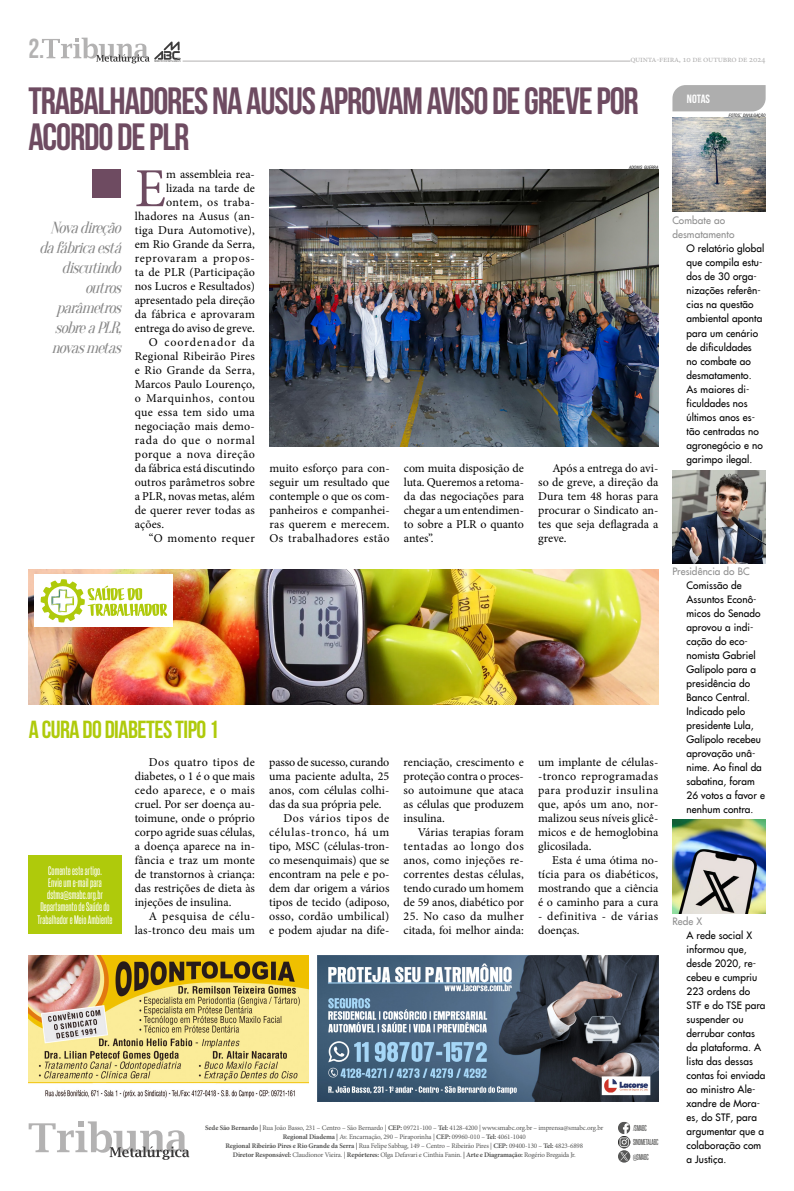
<style>
.page{position:relative;width:794px;height:1191px;background:#fff}
.page>*{position:absolute;margin:0;border:0;box-sizing:border-box;transform-origin:0 0}
.t1{font:55.1px "Minion Pro";color:#6e4b61}
.t2{font:38px/36px "Bebas Neue";letter-spacing:-.03em;color:#6e4b61}
.t3{font:27.5px "Bebas Neue";color:#b3b2b2}
.t4{font:24.7px "Bebas Neue";letter-spacing:-.02em;color:#afca0b}
.t5{font:italic 16px/20px "Oranienbaum";color:#878787;text-align:right}
.t6{font:12px/14px "Minion Pro";letter-spacing:.005em;color:#000;text-align:justify}
.t7{font:12px "Bebas Neue";color:#fff}
.t8{font:10.5px/12.3px "Steelfish Rg";letter-spacing:.005em;color:#fff;text-align:center}
.t9{font:10px/14px "Futura";letter-spacing:.01em;color:#000}
.t10{font:10px/14px "Futura";letter-spacing:.01em;color:#909090}
.t11{font:9px "Minion Pro";letter-spacing:-.03em;color:#b3b2b2}
.t12{font:7.3px/14.2px "Steelfish Rg";letter-spacing:-.02em;color:#575756}
.t13{font:7px/9px "Minion Pro";letter-spacing:-.02em;color:#575756;text-align:center}
.t14{font:italic condensed 4.4px "Swiss 721 BT";color:#000}
.s1{font-size:6.2px}
.s2{font-weight:700}
</style>
<div class="page">
<svg style="left:42px;top:38px;width:138px;height:25px"></svg>
<hr style="left:183px;top:61px;width:447px;height:1px;background:#b3b2b2">
<svg style="left:29px;top:1121px;width:160px;height:38px"></svg>
<svg style="left:618px;top:1136px;width:12px;height:12px"></svg>
<svg style="left:618px;top:1121px;width:12px;height:25px"></svg>
<svg style="left:618px;top:1150px;width:12px;height:12px"></svg>
<svg style="left:620px;top:1152px;width:8px;height:8px"></svg>
<div style="left:93px;top:169px;width:28px;height:29px;background:#6e4b61"></div>
<img style="left:673px;top:118px;width:92px;height:93px">
<img style="left:673px;top:470px;width:92px;height:93px">
<img style="left:673px;top:819px;width:92px;height:94px">
<div style="left:672px;top:85px;width:93px;height:26px;background:#aeaeae"></div>
<img style="left:270px;top:169px;width:388px;height:277px">
<div style="left:28px;top:855px;width:94px;height:79px;background:#afca0b"></div>
<img style="left:28px;top:570px;width:630px;height:134px">
<div style="left:34px;top:574px;width:139px;height:53px;background:#fff"></div>
<svg style="left:41px;top:579px;width:126px;height:43px"></svg>
<img style="left:28px;top:955px;width:281px;height:143px">
<img style="left:317px;top:955px;width:341px;height:146px">
<h3 class="t3" style="left:28px;top:34px;width:18px">2.</h3>
<p class="t11" style="left:630px;top:53px;width:137px">quinta-feira, 10 de outubro de 2024</p>
<h2 class="t2" style="left:28px;top:82px;width:612px">TRABALHADORES NA AUSUS APROVAM AVISO DE GREVE POR<br>ACORDO DE PLR</h2>
<h1 class="t1" style="left:135px;top:152px;width:33px">E</h1>
<p class="t6" style="left:166px;top:167px;width:90px">m assembleia rea-</p>
<p class="t7" style="left:687px;top:92px;width:25px">NOTAS</p>
<p class="t14" style="left:729px;top:113px;width:38px">FOTOS<span class="s1">:</span> DIVULGAÇÃO</p>
<p class="t14" style="left:629px;top:164px;width:31px">ADONIS GUERRA</p>
<p class="t6" style="left:166px;top:181px;width:90px">lizada na tarde de</p>
<p class="t6" style="left:166px;top:195px;width:90px">ontem, os traba-</p>
<p class="t6" style="left:135px;top:209px;width:122px">lhadores na Ausus (an-</p>
<p class="t6" style="left:135px;top:223px;width:122px">tiga Dura Automotive),</p>
<p class="t6" style="left:135px;top:237px;width:122px">em Rio Grande da Serra,</p>
<p class="t6" style="left:135px;top:251px;width:122px">reprovaram a propos-</p>
<p class="t6" style="left:135px;top:265px;width:122px">ta de PLR (Participação</p>
<p class="t6" style="left:135px;top:279px;width:122px">nos Lucros e Resultados)</p>
<p class="t6" style="left:135px;top:293px;width:122px">apresentado pela direção</p>
<p class="t6" style="left:135px;top:307px;width:122px">da fábrica e aprovaram</p>
<p class="t6" style="left:135px;top:321px;width:122px">entrega do aviso de greve.</p>
<p class="t6" style="left:149px;top:335px;width:107px">O coordenador da</p>
<p class="t6" style="left:135px;top:349px;width:122px">Regional Ribeirão Pires</p>
<p class="t6" style="left:135px;top:363px;width:122px">e Rio Grande da Serra,</p>
<p class="t6" style="left:135px;top:377px;width:122px">Marcos Paulo Lourenço,</p>
<p class="t6" style="left:135px;top:391px;width:122px">o Marquinhos, contou</p>
<p class="t6" style="left:135px;top:405px;width:122px">que essa tem sido uma</p>
<p class="t6" style="left:135px;top:419px;width:122px">negociação mais demo-</p>
<p class="t6" style="left:135px;top:433px;width:122px">rada do que o normal</p>
<p class="t6" style="left:135px;top:447px;width:122px">porque a nova direção</p>
<p class="t6" style="left:135px;top:461px;width:122px">da fábrica está discutindo</p>
<p class="t6" style="left:135px;top:475px;width:122px">outros parâmetros sobre</p>
<p class="t6" style="left:135px;top:489px;width:122px">a PLR, novas metas, além</p>
<p class="t6" style="left:135px;top:503px;width:122px">de querer rever todas as</p>
<p class="t6" style="left:135px;top:517px;width:31px">ações.</p>
<p class="t6" style="left:149px;top:531px;width:107px">“O momento requer</p>
<h3 class="t5" style="left:39px;top:218px;width:89px">Novadireção dafábricaestá discutindo outros parâmetros sobreaPLR, novasmetas</h3>
<p class="t10" style="left:672px;top:214px;width:64px">Combate ao desmatamento</p>
<p class="t9" style="left:686px;top:242px;width:79px">O relatório global que compila estu&shy;dos de 30 orga&shy;nizações referên&shy;cias na questão ambiental aponta para um cenário de dificuldades no combate ao desmatamento.<br>As maiores di&shy;ficuldades nos últimos anos es&shy;tão centradas no agronegócio e no garimpo ilegal.</p>
<p class="t6" style="left:270px;top:461px;width:122px">muito esforço para con&shy;seguir um resultado que contemple o que os com&shy;panheiros e companhei&shy;ras querem e merecem.<br>Os trabalhadores estão</p>
<p class="t6" style="left:404px;top:461px;width:122px">com muita disposição de luta. Queremos a retoma&shy;da das negociações para chegar a um entendimen&shy;to sobre a PLR o quanto antes”.</p>
<p class="t6" style="left:538px;top:461px;width:122px;text-indent:14px">Após a entrega do avi&shy;so de greve, a direção da Dura tem 48 horas para procurar o Sindicato an&shy;tes que seja deflagrada a greve.</p>
<h3 class="t4" style="left:29px;top:716px;width:192px">A CURA DO DIABETES TIPO 1</h3>
<p class="t8" style="left:43px;top:870px;width:66px">Comente este artigo.<br>Envie um e-mail para sumetabc@dieese.org.br<br>Subseção do Dieese</p>
<p class="t8" style="left:38px;top:888px;width:76px">dstma@smabc.org.br<br>Departamento de Saúde do<br>Trabalhador e Meio Ambiente</p>
<p class="t6" style="left:135px;top:754px;width:122px;text-indent:14px">Dos quatro tipos de diabetes, o 1 é o que mais cedo aparece, e o mais cruel. Por ser doença au&shy;toimune, onde o próprio corpo agride suas células, a doença aparece na in&shy;fância e traz um monte de transtornos à criança: das restrições de dieta às injeções de insulina.</p>
<p class="t6" style="left:135px;top:909px;width:122px;text-align:right">A pesquisa de célu&shy;las-tronco deu mais um</p>
<p class="t6" style="left:269px;top:755px;width:122px">passo de sucesso, curando</p>
<p class="t6" style="left:269px;top:769px;width:122px">uma paciente adulta, 25</p>
<p class="t6" style="left:269px;top:783px;width:122px">anos, com células colhi-</p>
<p class="t6" style="left:269px;top:797px;width:114px">das da sua própria pele.</p>
<p class="t6" style="left:283px;top:811px;width:107px">Dos vários tipos de</p>
<p class="t6" style="left:269px;top:825px;width:122px">células-tronco, há um</p>
<p class="t6" style="left:269px;top:839px;width:122px">tipo, MSC (células-tron-</p>
<p class="t6" style="left:269px;top:853px;width:122px">co mesenquimais) que se</p>
<p class="t6" style="left:269px;top:867px;width:122px">encontram na pele e po-</p>
<p class="t6" style="left:269px;top:881px;width:122px">dem dar origem a vários</p>
<p class="t6" style="left:269px;top:895px;width:122px">tipos de tecido (adiposo,</p>
<p class="t6" style="left:269px;top:909px;width:122px">osso, cordão umbilical)</p>
<p class="t6" style="left:269px;top:923px;width:122px">e podem ajudar na dife-</p>
<p class="t6" style="left:403px;top:755px;width:122px">renciação, crescimento e proteção contra o proces&shy;so autoimune que ataca as células que produzem insulina.</p>
<p class="t6" style="left:403px;top:825px;width:122px;text-indent:14px">Várias terapias foram tentadas ao longo dos anos, como injeções re&shy;correntes destas células, tendo curado um homem de 59 anos, diabético por</p>
<p class="t6" style="left:403px;top:909px;width:122px">25. No caso da mulher citada, foi melhor ainda:</p>
<p class="t6" style="left:538px;top:755px;width:122px">um implante de células--tronco reprogramadas para produzir insulina que, após um ano, nor&shy;malizou seus níveis glicê&shy;micos e de hemoglobina glicosilada.</p>
<p class="t6" style="left:538px;top:853px;width:122px;text-indent:14px">Esta é uma ótima no&shy;tícia para os diabéticos, mostrando que a ciência é o caminho para a cura</p>
<p class="t6" style="left:538px;top:909px;width:122px">- definitiva - de várias doenças.</p>
<p class="t13" style="left:205px;top:1123px;width:400px"><span class="s2">Sede São Bernardo |</span> Rua João Basso, 231 – Centro – São Bernardo | <span class="s2">CEP:</span> 09721-100 – <span class="s2">Tel:</span> 4128-4200 | www.smabc.org.br – imprensa@smabc.org.br <span class="s2">Regional Diadema |</span> Av. Encarnação, 290 – Piraporinha | <span class="s2">CEP:</span> 09960-010 – <span class="s2">Tel:</span> 4061-1040<br><span class="s2">Regional Ribeirão Pires e Rio Grande da Serra |</span> Rua Felipe Sabbag, 149 – Centro – Ribeirão Pires | <span class="s2">CEP:</span> 09400-130 – <span class="s2">Tel:</span> 4823-6898<br><span class="s2">Diretor Responsável:</span> Claudionor Vieira. | <span class="s2">Repórteres:</span> Olga Defavari e Cinthia Fanin. <span class="s2">| Arte e Diagramação:</span> Rogério Bregaida Jr.</p>
<p class="t12" style="left:633px;top:1120px;width:27px">/SMABC<br>SINDMETALABC @SMABC</p>
<p class="t10" style="left:672px;top:564px;width:79px">Presidência do BC</p>
<p class="t9" style="left:686px;top:578px;width:80px">Comissão de<br>Assuntos Econô&shy;micos do Senado aprovou a indi&shy;cação do eco&shy;nomista Gabriel<br>Galípolo para a presidência do<br>Banco Central.<br>Indicado pelo presidente Lula,<br>Galípolo recebeu aprovação unâ&shy;nime. Ao final da sabatina, foram<br>26 votos a favor e nenhum contra.</p>
<p class="t10" style="left:672px;top:914px;width:31px">Rede X</p>
<p class="t9" style="left:686px;top:928px;width:80px">A rede social X informou que, desde 2020, re&shy;cebeu e cumpriu<br>223 ordens do<br>STF e do TSE para suspender ou derrubar contas da plataforma. A lista das dessas contas foi enviada ao ministro Ale&shy;xandre de Mora&shy;es, do STF, para argumentar que a colaboração com a Justiça.</p>
</div>
